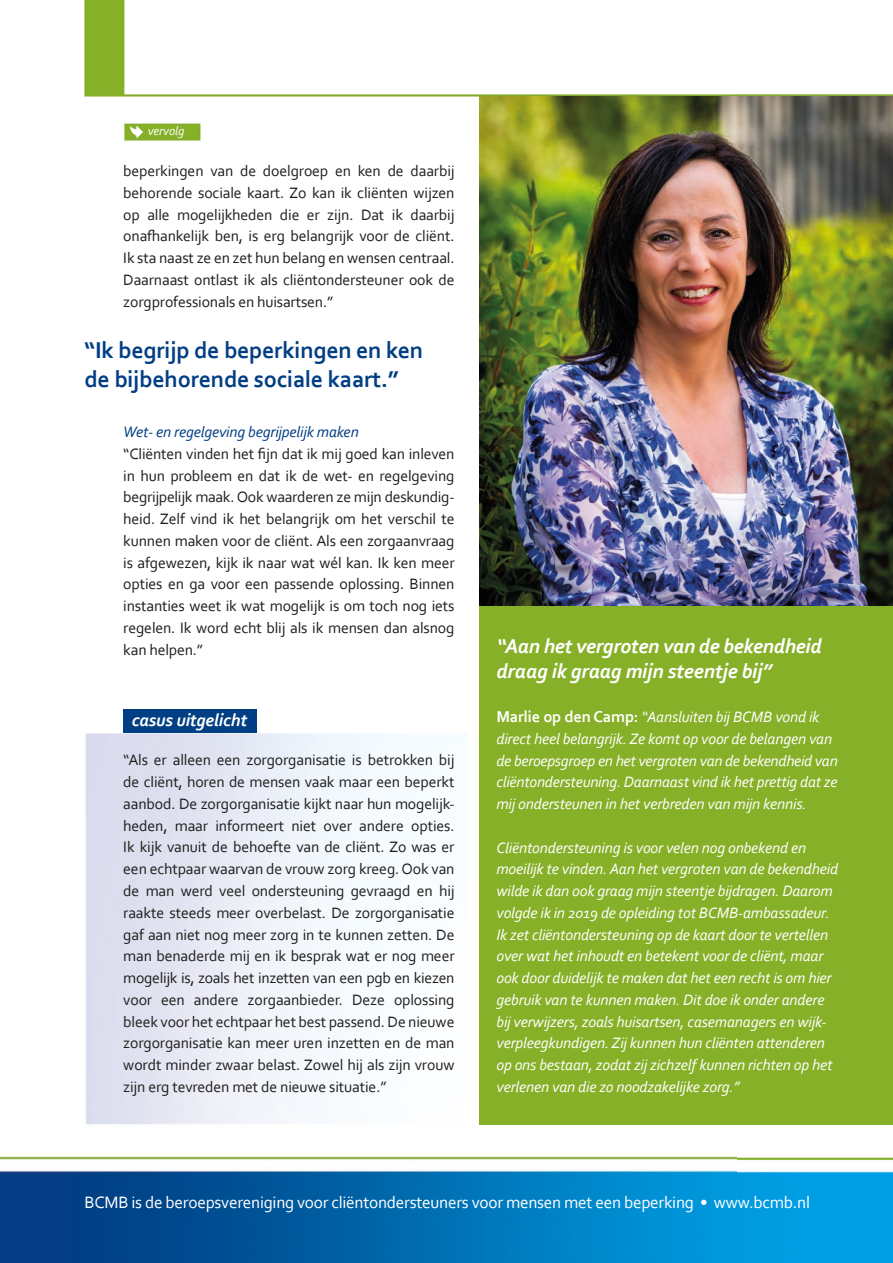
<style>
.page{position:relative;width:893px;height:1263px;background:#fff}
.page>*{position:absolute;margin:0;border:0;box-sizing:border-box;transform-origin:0 0}
.t1{font:700 24px/28.5px "Corbel";letter-spacing:-.01em;color:#023e84}
.t2{font:italic 700 21px/24.8px "Corbel";letter-spacing:-.02em;color:#fff}
.t3{font:italic 700 18px "Corbel";letter-spacing:-.01em;color:#fff}
.t4{font:17.25px "Corbel";letter-spacing:-.015em;color:#fff}
.t5{font:15.75px/21.8px "Corbel";letter-spacing:-.01em;color:#1d1d1b;text-align:justify}
.t6{font:italic 15.75px/21.8px "Corbel";letter-spacing:-.01em;color:#fff}
.t7{font:italic 15.75px "Corbel";letter-spacing:-.01em;color:#023e84}
.t8{font:italic 12.75px "Corbel";letter-spacing:-.01em;color:#fff}
.s1{font-weight:700;font-style:normal;font-size:16.5px}
.s2{font-weight:700;font-style:normal}
</style>
<div class="page">
<img style="left:0;top:0;width:893px;height:1263px">
<div style="left:123px;top:709px;width:134px;height:24px;background:#023e84"></div>
<img style="left:479px;top:96px;width:414px;height:510px">
<div style="left:479px;top:606px;width:414px;height:519px;background:#86b028"></div>
<p class="t8" style="left:148px;top:123px;width:38px">vervolg</p>
<p class="t5" style="left:123px;top:160px;width:333px">beperkingen van de doelgroep en ken de daarbij behorende sociale kaart. Zo kan ik cliënten wijzen op alle mogelijkheden die er zijn. Dat ik daarbij onafhankelijk ben, is erg belangrijk voor de cliënt.<br>Ik sta naast ze en zet hun belang en wensen centraal.<br>Daarnaast ontlast ik als cliëntondersteuner ook de zorgprofessionals en huisartsen.”</p>
<h1 class="t1" style="left:84px;top:335px;width:340px">“Ik begrijp de beperkingen en ken de bijbehorende sociale kaart.”</h1>
<p class="t7" style="left:123px;top:422px;width:237px">Wet- en regelgeving begrijpelijk maken</p>
<p class="t5" style="left:123px;top:442px;width:333px">“Cliënten vinden het fijn dat ik mij goed kan inleven in hun probleem en dat ik de wet- en regelgeving begrijpelijk maak. Ook waarderen ze mijn deskundig&shy;heid. Zelf vind ik het belangrijk om het verschil te kunnen maken voor de cliënt. Als een zorgaanvraag is afgewezen, kijk ik naar wat wél kan. Ik ken meer opties en ga voor een passende oplossing. Binnen instanties weet ik wat mogelijk is om toch nog iets regelen. Ik word echt blij als ik mensen dan alsnog kan helpen.”</p>
<p class="t3" style="left:132px;top:709px;width:117px">casus uitgelicht</p>
<p class="t5" style="left:123px;top:749px;width:333px">“Als er alleen een zorgorganisatie is betrokken bij de cliënt, horen de mensen vaak maar een beperkt aanbod. De zorgorganisatie kijkt naar hun mogelijk&shy;heden, maar informeert niet over andere opties.<br>Ik kijk vanuit de behoefte van de cliënt. Zo was er een echtpaar waarvan de vrouw zorg kreeg. Ook van de man werd veel ondersteuning gevraagd en hij raakte steeds meer overbelast. De zorgorganisatie gaf aan niet nog meer zorg in te kunnen zetten. De man benaderde mij en ik besprak wat er nog meer mogelijk is, zoals het inzetten van een pgb en kiezen voor een andere zorgaanbieder. Deze oplossing bleek voor het echtpaar het best passend. De nieuwe zorgorganisatie kan meer uren inzetten en de man wordt minder zwaar belast. Zowel hij als zijn vrouw zijn erg tevreden met de nieuwe situatie.”</p>
<h2 class="t2" style="left:496px;top:633px;width:327px">“Aan het vergroten van de bekendheid draag ik graag mijn steentje bij”</h2>
<p class="t6" style="left:496px;top:706px;width:343px"><span class="s1">Marlie op den Camp</span><span class="s2">:</span> “Aansluiten bij BCMB vond ik direct heel belangrijk. Ze komt op voor de belangen van de beroepsgroep en het vergroten van de bekendheid van cliëntondersteuning. Daarnaast vind ik het prettig dat ze mij ondersteunen in het verbreden van mijn kennis.</p>
<p class="t6" style="left:496px;top:836px;width:343px">Cliëntondersteuning is voor velen nog onbekend en moeilijk te vinden. Aan het vergroten van de bekendheid wilde ik dan ook graag mijn steentje bijdragen. Daarom volgde ik in 2019 de opleiding tot BCMB-ambassadeur.<br>Ik zet cliëntondersteuning op de kaart door te vertellen over wat het inhoudt en betekent voor de cliënt, maar ook door duidelijk te maken dat het een recht is om hier gebruik van te kunnen maken. Dit doe ik onder andere bij verwijzers, zoals huisartsen, casemanagers en wijk&shy;verpleegkundigen. Zij kunnen hun cliënten attenderen op ons bestaan, zodat zij zichzelf kunnen richten op het verlenen van die zo noodzakelijke zorg.”</p>
<p class="t4" style="left:85px;top:1191px;width:727px">BCMB is de beroepsvereniging voor cliëntondersteuners voor mensen met een beperking • www.bcmb.nl</p>
</div>
